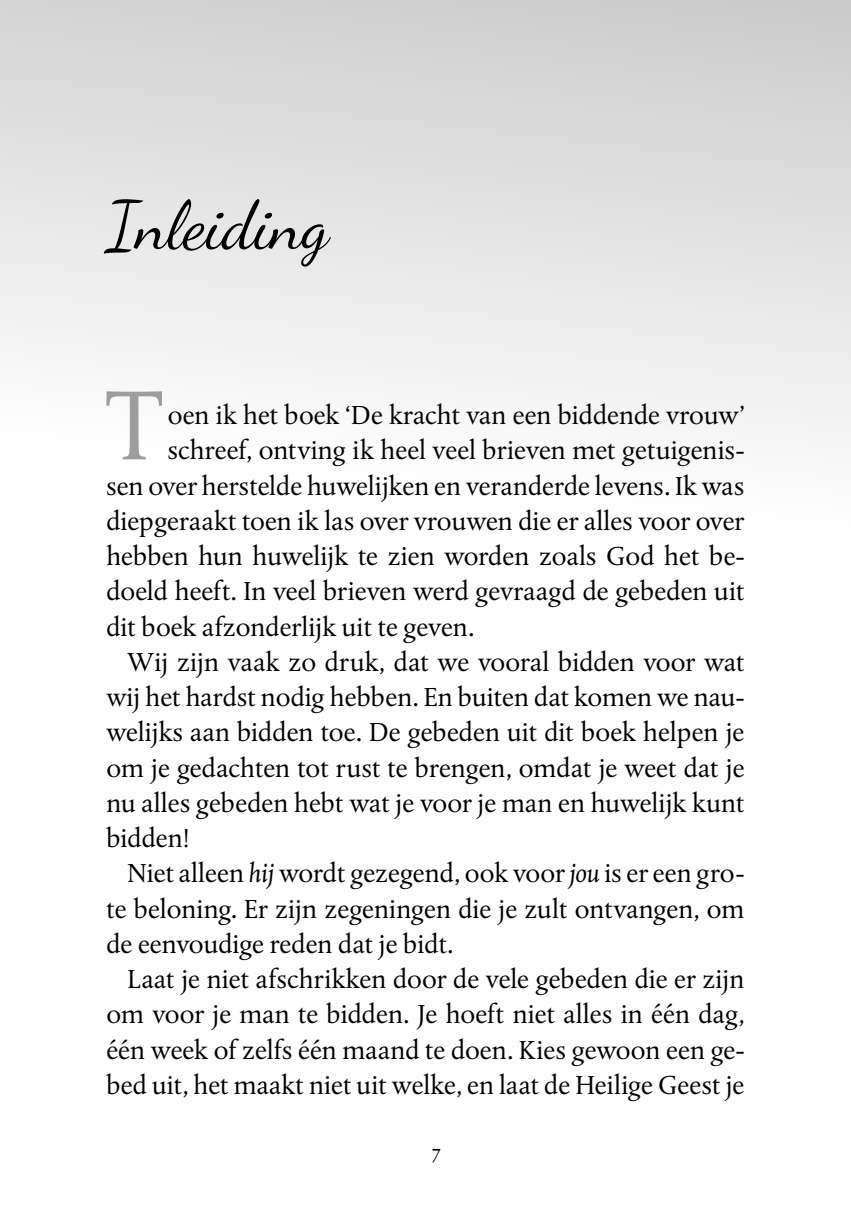
<style>
.page{position:relative;width:851px;height:1205px;background:#fff}
.page>*{position:absolute;margin:0;border:0;box-sizing:border-box;transform-origin:0 0}
.t1{font:103.5px "Albertina MT Std";color:#9d9d9c}
.t2{font:67.5px "Dancing Script";color:#000}
.t3{font:27.5px "Albertina MT Std";letter-spacing:-.005em;color:#000}
.t4{font:20px "Albertina MT Std";color:#000}
.s1{font-style:italic}
</style>
<div class="page">
<svg style="left:0;top:0;width:850px;height:433px"></svg>
<h2 class="t2" style="left:106px;top:186px;width:224px">Inleiding</h2>
<h1 class="t1" style="left:105px;top:366px;width:60px">T</h1>
<p class="t3" style="left:168px;top:399px;width:578px">oen ik het boek ‘De kracht van een biddende vrouw’</p>
<p class="t3" style="left:168px;top:435px;width:578px">schreef, ontving ik heel veel brieven met getuigenis-</p>
<p class="t3" style="left:106px;top:470px;width:639px">sen over herstelde huwelijken en veranderde levens. Ik was</p>
<p class="t3" style="left:106px;top:505px;width:639px">diepgeraakt toen ik las over vrouwen die er alles voor over</p>
<p class="t3" style="left:106px;top:540px;width:639px">hebben hun huwelijk te zien worden zoals God het be-</p>
<p class="t3" style="left:106px;top:576px;width:639px">doeld heeft. In veel brieven werd gevraagd de gebeden uit</p>
<p class="t3" style="left:106px;top:611px;width:369px">dit boek afzonderlijk uit te geven.</p>
<p class="t3" style="left:128px;top:646px;width:618px">Wij zijn vaak zo druk, dat we vooral bidden voor wat</p>
<p class="t3" style="left:106px;top:681px;width:639px">wij het hardst nodig hebben. En buiten dat komen we nau-</p>
<p class="t3" style="left:106px;top:717px;width:639px">welijks aan bidden toe. De gebeden uit dit boek helpen je</p>
<p class="t3" style="left:106px;top:752px;width:639px">om je gedachten tot rust te brengen, omdat je weet dat je</p>
<p class="t3" style="left:106px;top:787px;width:639px">nu alles gebeden hebt wat je voor je man en huwelijk kunt</p>
<p class="t3" style="left:106px;top:822px;width:85px">bidden!</p>
<p class="t3" style="left:128px;top:858px;width:618px">Niet alleen <span class="s1">hij</span> wordt gezegend, ook voor <span class="s1">jou</span> is er een gro-</p>
<p class="t3" style="left:106px;top:893px;width:639px">te beloning. Er zijn zegeningen die je zult ontvangen, om</p>
<p class="t3" style="left:106px;top:928px;width:348px">de eenvoudige reden dat je bidt.</p>
<p class="t3" style="left:128px;top:963px;width:618px">Laat je niet afschrikken door de vele gebeden die er zijn</p>
<p class="t3" style="left:106px;top:999px;width:639px">om voor je man te bidden. Je hoeft niet alles in één dag,</p>
<p class="t3" style="left:106px;top:1034px;width:639px">één week of zelfs één maand te doen. Kies gewoon een ge-</p>
<p class="t3" style="left:106px;top:1069px;width:639px">bed uit, het maakt niet uit welke, en laat de Heilige Geest je</p>
<p class="t4" style="left:431px;top:1144px;width:11px">7</p>
</div>
